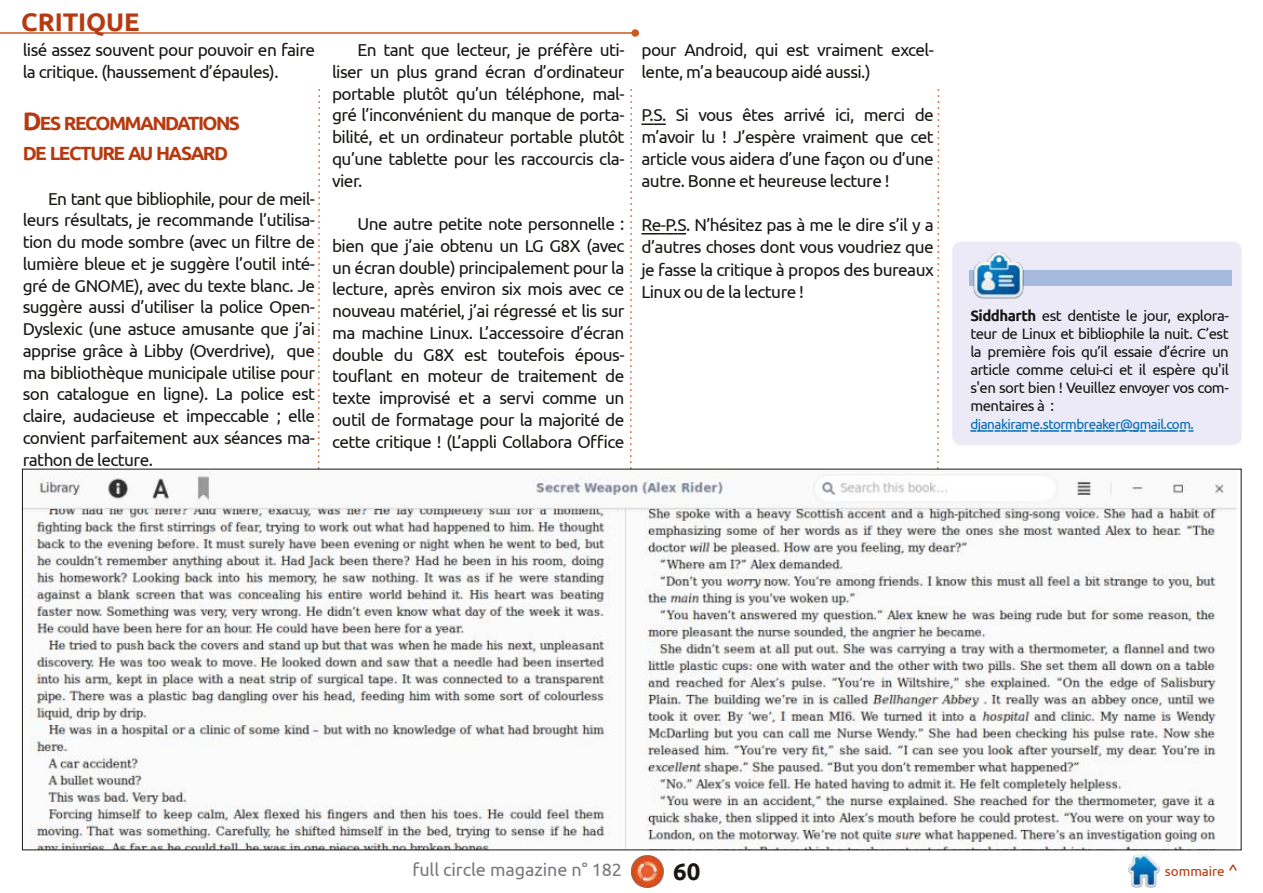
<style>
.page{position:relative;width:1263px;height:893px;background:#fff}
.page>*{position:absolute;margin:0;border:0;box-sizing:border-box;transform-origin:0 0}
.t1{font:700 25.5px "Ubuntu";color:#b53a10}
.t2{font:700 24px "Ubuntu";color:#181715}
.t3{font:700 19.2px/30px "Ubuntu";letter-spacing:-.085em;color:#b53a10}
.t4{font:18px "Ubuntu";letter-spacing:-.005em;color:#79797f}
.t5{font:17.25px/21.8px "Ubuntu";letter-spacing:-.035em;color:#181715;text-align:justify}
.t6{font:15px/18px "Ubuntu";letter-spacing:-.04em;color:#181715;text-align:justify}
.t7{font:13.5px "Ubuntu";letter-spacing:-.04em;color:#0068b2}
.t8{font:13.5px "Ubuntu";letter-spacing:-.005em;color:#b53a10}
.s1{font-size:25.5px}
.s2{font-weight:700}
.s3{font-size:16.5px}
</style>
<div class="page">
<img style="left:631px;top:855px;width:33px;height:33px">
<img style="left:1128px;top:855px;width:32px;height:32px">
<hr style="left:0;top:32px;width:635px;height:2px;background:#cd581e">
<div style="left:631px;top:29px;width:8px;height:8px;background:#cd581e;border-radius:50%"></div>
<svg style="left:629px;top:89px;width:4px;height:380px"></svg>
<svg style="left:317px;top:89px;width:4px;height:380px"></svg>
<svg style="left:936px;top:89px;width:4px;height:380px"></svg>
<svg style="left:641px;top:123px;width:25px;height:2px"></svg>
<svg style="left:641px;top:233px;width:45px;height:1px"></svg>
<img style="left:24px;top:471px;width:1212px;height:377px">
<div style="left:952px;top:242px;width:290px;height:203px;background:#ebeaf6;border-radius:9px"></div>
<svg style="left:970px;top:430px;width:223px;height:2px"></svg>
<div style="left:969px;top:271px;width:262px;height:15px;background:#a5badd"></div>
<img style="left:973px;top:252px;width:51px;height:47px">
<h1 class="t1" style="left:21px;top:7px;width:120px">CRITIQUE</h1>
<p class="t5" style="left:23px;top:39px;width:294px">lisé assez souvent pour pouvoir en faire la critique. (haussement d’épaules).</p>
<p class="t3" style="left:23px;top:108px;width:219px"><span class="s1">D</span>ES RECOMMANDATIONS<br>DE LECTURE AU HASARD</p>
<p class="t5" style="left:23px;top:187px;width:294px;text-indent:26px">En tant que bibliophile, pour de meil&shy;leurs résultats, je recommande l’utilisa&shy;tion du mode sombre (avec un filtre de lumière bleue et je suggère l’outil inté&shy;gré de GNOME), avec du texte blanc. Je suggère aussi d’utiliser la police Open-Dyslexic (une astuce amusante que j’ai apprise grâce à Libby (Overdrive), que ma bibliothèque municipale utilise pour son catalogue en ligne). La police est claire, audacieuse et impeccable ; elle convient parfaitement aux séances ma&shy;rathon de lecture.</p>
<p class="t5" style="left:332px;top:39px;width:294px;text-indent:26px">En tant que lecteur, je préfère uti&shy;liser un plus grand écran d’ordinateur portable plutôt qu’un téléphone, mal&shy;gré l’inconvénient du manque de porta&shy;bilité, et un ordinateur portable plutôt qu’une tablette pour les raccourcis cla&shy;vier.</p>
<p class="t5" style="left:332px;top:213px;width:294px;text-indent:26px">Une autre petite note personnelle : bien que j’aie obtenu un LG G8X (avec un écran double) principalement pour la lecture, après environ six mois avec ce nouveau matériel, j’ai régressé et lis sur ma machine Linux. L’accessoire d’écran double du G8X est toutefois épous&shy;touflant en moteur de traitement de texte improvisé et a servi comme un outil de formatage pour la majorité de cette critique ! (L’appli Collabora Office</p>
<p class="t5" style="left:641px;top:39px;width:294px">pour Android, qui est vraiment excel&shy;lente, m’a beaucoup aidé aussi.)</p>
<p class="t5" style="left:641px;top:104px;width:294px">P.S. Si vous êtes arrivé ici, merci de m’avoir lu ! J’espère vraiment que cet article vous aidera d’une façon ou d’une autre. Bonne et heureuse lecture !</p>
<p class="t5" style="left:641px;top:213px;width:294px;line-height:22.5px">Re-P.S. N’hésitez pas à me le dire s’il y a d’autres choses dont vous voudriez que je fasse la critique à propos des bureaux Linux ou de la lecture !</p>
<p class="t6" style="left:970px;top:306px;width:260px"><span class="s2">Siddharth</span> est dentiste le jour, explora&shy;teur de Linux et bibliophile la nuit. C’est la première fois qu’il essaie d’écrire un article comme celui-ci et il espère qu'il s'en sort bien ! Veuillez envoyer vos com&shy;mentaires à :</p>
<p class="t7" style="left:970px;top:416px;width:225px">djanakirame.stormbreaker@gmail.com.</p>
<p class="t4" style="left:412px;top:859px;width:211px">full circle magazine n° 182</p>
<h2 class="t2" style="left:673px;top:857px;width:29px">60</h2>
<p class="t8" style="left:1165px;top:863px;width:74px">sommaire <span class="s3">^</span></p>
</div>
